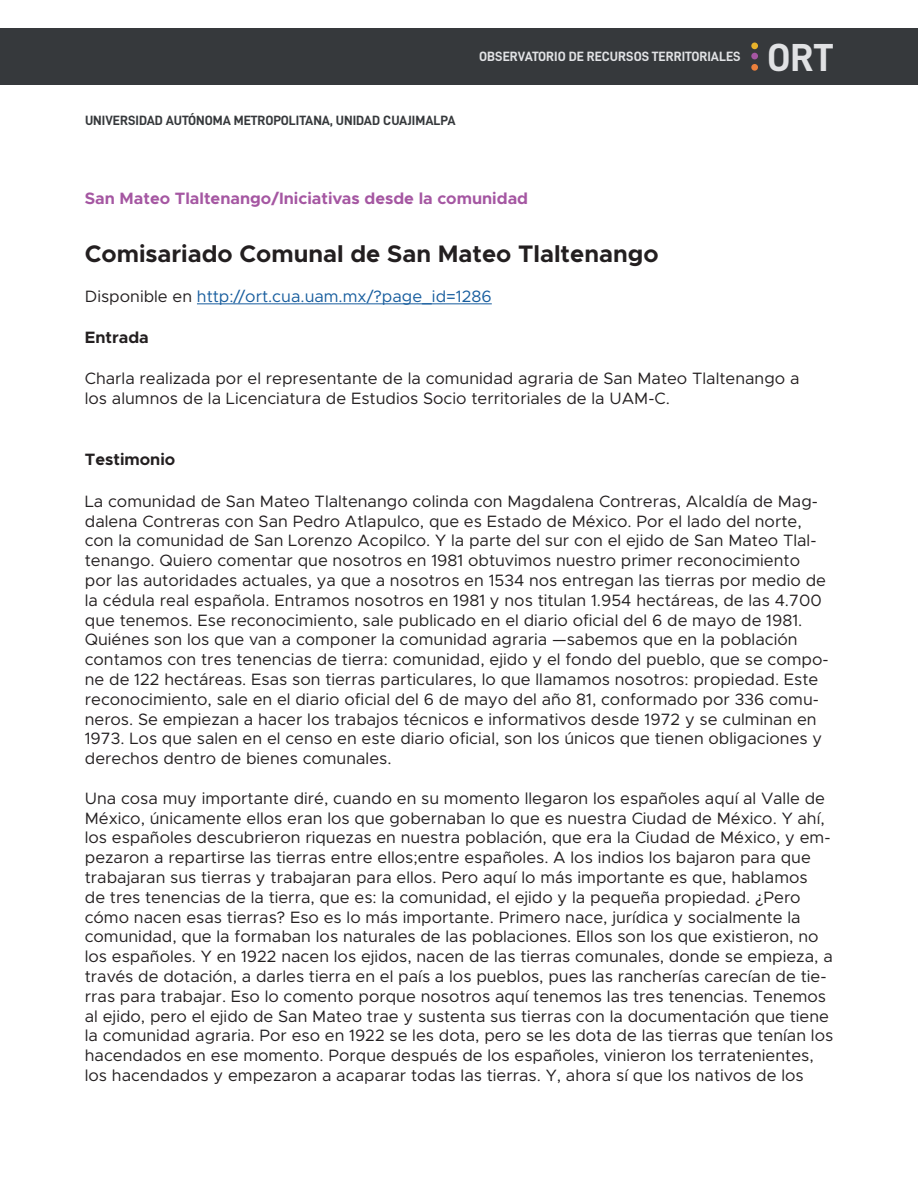
<style>
.page{position:relative;width:918px;height:1188px;background:#fff}
.page>*{position:absolute;margin:0;border:0;box-sizing:border-box;transform-origin:0 0}
.t1{font:39.15px "D DIN Bold";color:#e1e2e4}
.t2{font:700 24px "Metropolis";color:#231f20}
.t3{font:16.5px/19.8px "Metropolis";color:#231f20}
.t4{font:700 16.5px "Metropolis";color:#a557a2}
.t5{font:16.5px "Metropolis";color:#175d9e}
.t6{font:700 16.5px "Metropolis";color:#231f20}
.t7{font:13.5px "D DIN Bold";color:#36393c}
.t8{font:13.5px "D DIN Bold";color:#e1e2e5}
.s1{color:#231f20}
</style>
<div class="page">
<hr style="left:197px;top:304px;width:295px;height:1px;background:#175d9e">
<div style="left:0;top:28px;width:918px;height:57px;background:#36393c"></div>
<div style="left:751px;top:43px;width:7px;height:6px;background:#e7b22b;border-radius:50%"></div>
<div style="left:751px;top:53px;width:7px;height:6px;background:#a556a2;border-radius:50%"></div>
<div style="left:751px;top:64px;width:7px;height:7px;background:#ec803c;border-radius:50%"></div>
<p class="t7" style="left:85px;top:113px;width:372px">UNIVERSIDAD AUTÓNOMA METROPOLITANA, UNIDAD CUAJIMALPA</p>
<p class="t8" style="left:479px;top:49px;width:263px">OBSERVATORIO DE RECURSOS TERRITORIALES</p>
<h1 class="t1" style="left:767px;top:36px;width:68px">ORT</h1>
<p class="t4" style="left:85px;top:188px;width:445px">San Mateo Tlaltenango/Iniciativas desde la comunidad</p>
<h2 class="t2" style="left:85px;top:239px;width:575px">Comisariado Comunal de San Mateo Tlaltenango</h2>
<p class="t5" style="left:85px;top:286px;width:408px"><span class="s1">Disponible en</span> http://ort.cua.uam.mx/?page_id=1286</p>
<p class="t6" style="left:85px;top:327px;width:66px">Entrada</p>
<p class="t3" style="left:85px;top:369px;width:716px">Charla realizada por el representante de la comunidad agraria de San Mateo Tlaltenango a los alumnos de la Licenciatura de Estudios Socio territoriales de la UAM-C.</p>
<p class="t6" style="left:85px;top:449px;width:92px">Testimonio</p>
<p class="t3" style="left:85px;top:491px;width:745px">La comunidad de San Mateo Tlaltenango colinda con Magdalena Contreras, Alcaldía de Mag&shy;dalena Contreras con San Pedro Atlapulco, que es Estado de México. Por el lado del norte, con la comunidad de San Lorenzo Acopilco. Y la parte del sur con el ejido de San Mateo Tlal&shy;tenango. Quiero comentar que nosotros en 1981 obtuvimos nuestro primer reconocimiento por las autoridades actuales, ya que a nosotros en 1534 nos entregan las tierras por medio de la cédula real española. Entramos nosotros en 1981 y nos titulan 1.954 hectáreas, de las 4.700 que tenemos. Ese reconocimiento, sale publicado en el diario oficial del 6 de mayo de 1981.<br>Quiénes son los que van a componer la comunidad agraria —sabemos que en la población contamos con tres tenencias de tierra: comunidad, ejido y el fondo del pueblo, que se compo&shy;ne de 122 hectáreas. Esas son tierras particulares, lo que llamamos nosotros: propiedad. Este reconocimiento, sale en el diario oficial del 6 de mayo del año 81, conformado por 336 comu&shy;neros. Se empiezan a hacer los trabajos técnicos e informativos desde 1972 y se culminan en 1973. Los que salen en el censo en este diario oficial, son los únicos que tienen obligaciones y derechos dentro de bienes comunales.</p>
<p class="t3" style="left:85px;top:788px;width:750px">Una cosa muy importante diré, cuando en su momento llegaron los españoles aquí al Valle de México, únicamente ellos eran los que gobernaban lo que es nuestra Ciudad de México. Y ahí, los españoles descubrieron riquezas en nuestra población, que era la Ciudad de México, y em&shy;pezaron a repartirse las tierras entre ellos;entre españoles. A los indios los bajaron para que trabajaran sus tierras y trabajaran para ellos. Pero aquí lo más importante es que, hablamos<br>de tres tenencias de la tierra, que es: la comunidad, el ejido y la pequeña propiedad. ¿Pero cómo nacen esas tierras? Eso es lo más importante. Primero nace, jurídica y socialmente la comunidad, que la formaban los naturales de las poblaciones. Ellos son los que existieron, no los españoles. Y en 1922 nacen los ejidos, nacen de las tierras comunales, donde se empieza, a través de dotación, a darles tierra en el país a los pueblos, pues las rancherías carecían de tie&shy;rras para trabajar. Eso lo comento porque nosotros aquí tenemos las tres tenencias. Tenemos al ejido, pero el ejido de San Mateo trae y sustenta sus tierras con la documentación que tiene la comunidad agraria. Por eso en 1922 se les dota, pero se les dota de las tierras que tenían los hacendados en ese momento. Porque después de los españoles, vinieron los terratenientes, los hacendados y empezaron a acaparar todas las tierras. Y, ahora sí que los nativos de los</p>
</div>
